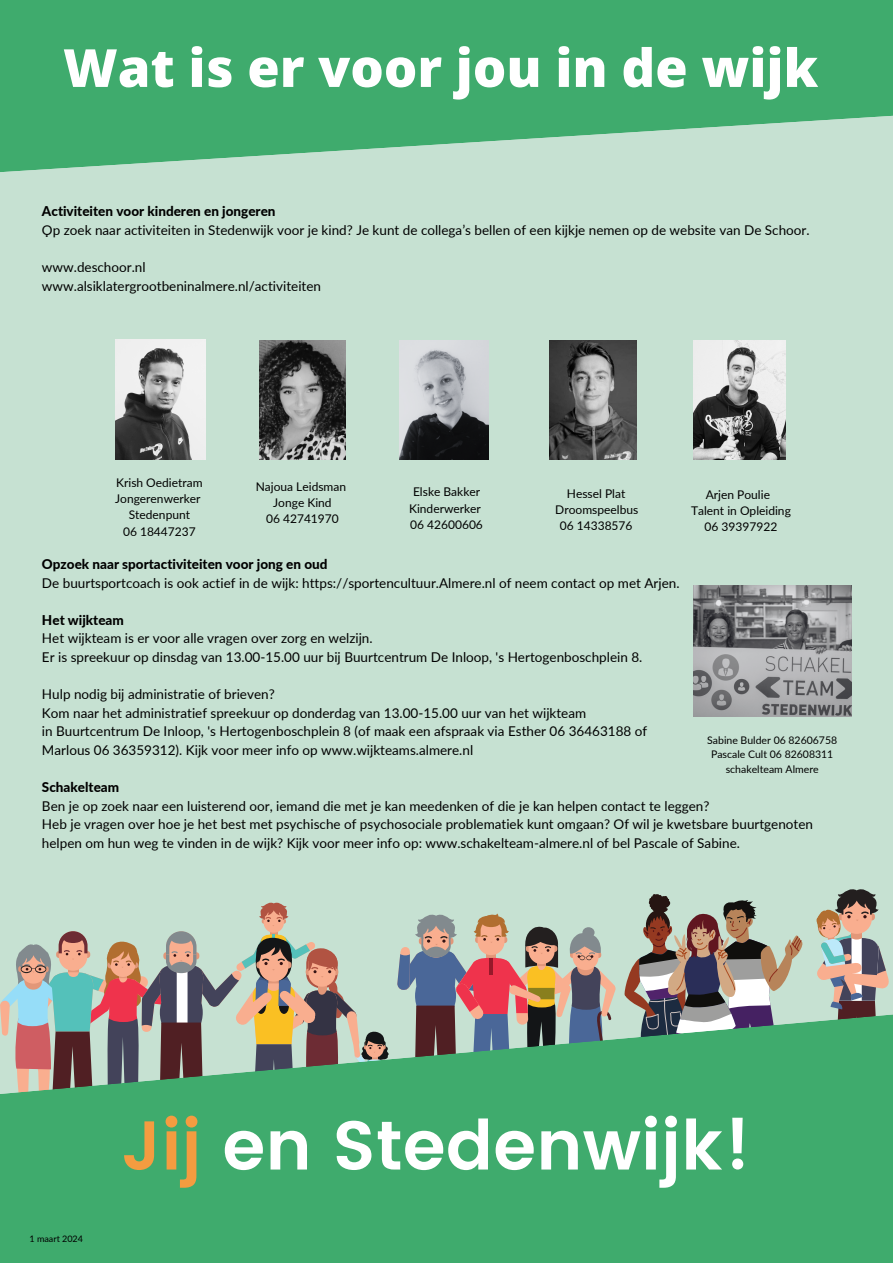
<style>
.page{position:relative;width:893px;height:1263px;background:#c6e1d2}
.page>*{position:absolute;margin:0;border:0;box-sizing:border-box;transform-origin:0 0}
.t1{font:600 69px "Poppins";color:#fff}
.t2{font:800 52.65px "Open Sans";color:#fff}
.t3{font:15px "Lato";color:#000}
.t4{font:13.5px/18.6px "Lato";color:#000}
.t5{font:12px/16.4px "Lato";color:#000;text-align:center}
.t6{font:10.5px/14.6px "Lato";color:#000;text-align:center}
.t7{font:9px "Lato";color:#000}
.s1{font-weight:800}
.s2{color:#f49c40}
</style>
<div class="page">
<svg style="left:0;top:902px;width:616px;height:110px"></svg>
<svg style="left:624px;top:894px;width:178px;height:118px"></svg>
<svg style="left:816px;top:889px;width:73px;height:123px"></svg>
<svg style="left:0;top:1012px;width:893px;height:251px;background:#4da571"></svg>
<svg style="left:0;top:0;width:893px;height:172px;fill:#3fab6d"></svg>
<img style="left:115px;top:340px;width:91px;height:119px">
<img style="left:399px;top:340px;width:90px;height:119px">
<img style="left:693px;top:340px;width:92px;height:119px">
<img style="left:693px;top:585px;width:158px;height:131px">
<img style="left:259px;top:340px;width:86px;height:119px">
<img style="left:549px;top:340px;width:88px;height:119px">
<h4 class="t2" style="left:63px;top:31px;width:756px">Wat is er voor jou in de wijk</h4>
<h3 class="t4" style="left:42px;top:202px;width:769px"><span class="s1">Activiteiten voor kinderen en jongeren<br></span>Op zoek naar activiteiten in Stedenwijk voor je kind? Je kunt de collega’s bellen of een kijkje nemen op de website van De Schoor.</h3>
<h3 class="t4" style="left:42px;top:258px;width:281px">www.deschoor.nl www.alsiklatergrootbeninalmere.nl/activiteiten</h3>
<h2 class="t3" style="left:45px;top:222px;width:5px">.</h2>
<p class="t5" style="left:115px;top:474px;width:89px">Krish Oedietram<br>Jongerenwerker<br>Stedenpunt<br>06 18447237</p>
<h4 class="t5" style="left:409px;top:483px;width:75px">Elske Bakker<br>Kinderwerker<br>06 42600606</h4>
<p class="t5" style="left:691px;top:486px;width:101px">Arjen Poulie<br>Talent in Opleiding<br>06 39397922</p>
<h5 class="t5" style="left:256px;top:478px;width:92px">Najoua Leidsman<br>Jonge Kind<br>06 42741970</h5>
<p class="t5" style="left:555px;top:485px;width:84px">Hessel Plat<br>Droomspeelbus<br>06 14338576</p>
<h3 class="t4" style="left:42px;top:555px;width:639px"><span class="s1">Opzoek naar sportactiviteiten voor jong en oud<br></span>De buurtsportcoach is ook actief in de wijk: https://sportencultuur.Almere.nl of neem contact op met Arjen.</h3>
<h3 class="t4" style="left:42px;top:610px;width:602px"><span class="s1">Het wijkteam<br></span>Het wijkteam is er voor alle vragen over zorg en welzijn.<br>Er is spreekuur op dinsdag van 13.00-15.00 uur bij Buurtcentrum De Inloop, 's Hertogenboschplein 8.</h3>
<h3 class="t4" style="left:42px;top:685px;width:606px">Hulp nodig bij administratie of brieven?<br>Kom naar het administratief spreekuur op donderdag van 13.00-15.00 uur van het wijkteam<br>in Buurtcentrum De Inloop, 's Hertogenboschplein 8 (of maak een afspraak via Esther 06 36463188 of Marlous 06 36359312). Kijk voor meer info op www.wijkteams.almere.nl</h3>
<h3 class="t4" style="left:42px;top:777px;width:772px"><span class="s1">Schakelteam<br></span>Ben je op zoek naar een luisterend oor, iemand die met je kan meedenken of die je kan helpen contact te leggen?<br>Heb je vragen over hoe je het best met psychische of psychosociale problematiek kunt omgaan? Of wil je kwetsbare buurtgenoten helpen om hun weg te vinden in de wijk? Kijk voor meer info op: www.schakelteam-almere.nl of bel Pascale of Sabine.</h3>
<p class="t6" style="left:707px;top:732px;width:131px">Sabine Bulder 06 82606758<br>Pascale Cult 06 82608311 schakelteam Almere</p>
<p class="t7" style="left:30px;top:1233px;width:55px">1 maart 2024</p>
<p class="t1" style="left:121px;top:1105px;width:631px"><span class="s2">Jij</span> en Stedenwijk!</p>
</div>
